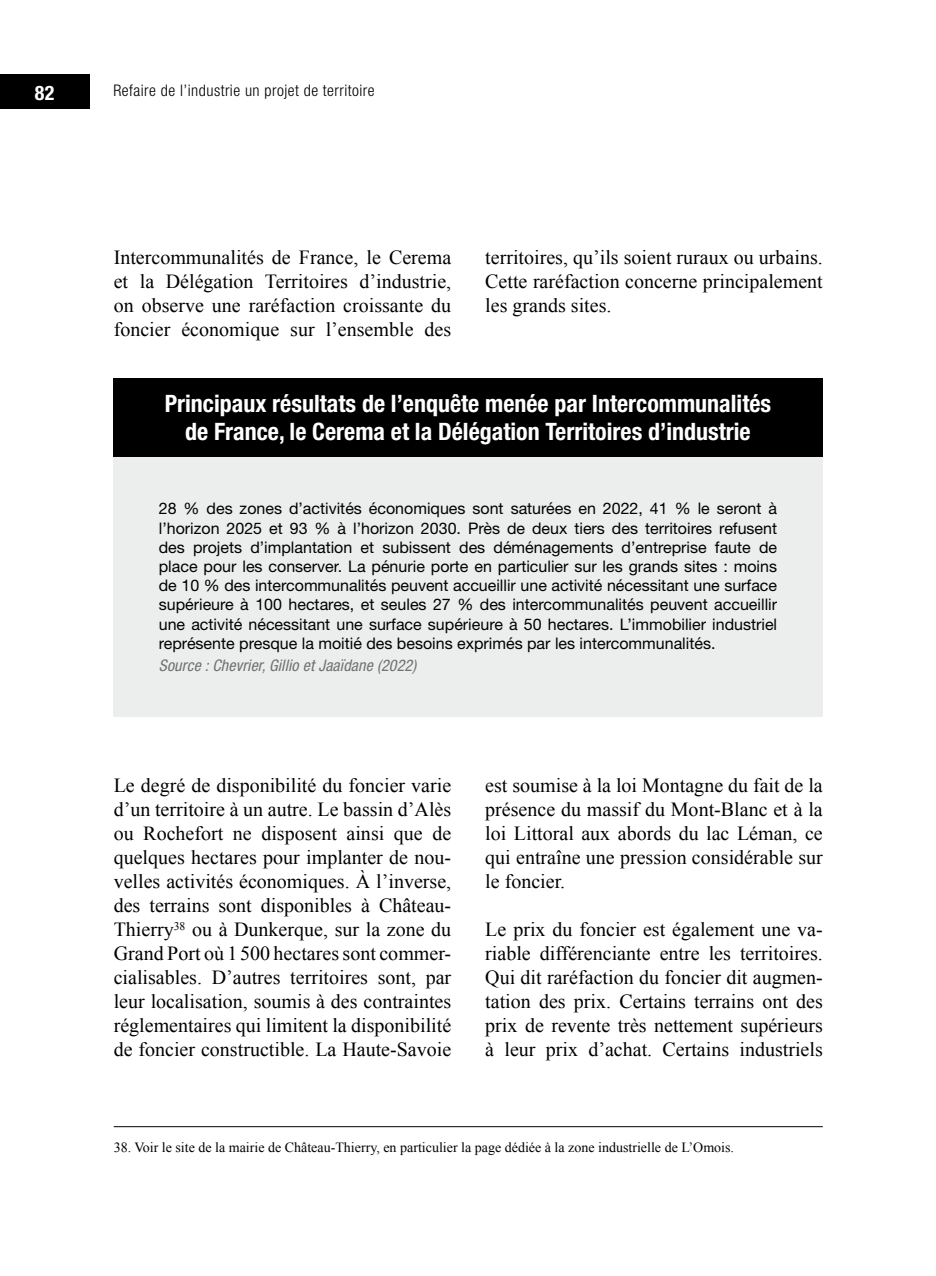
<style>
.page{position:relative;width:936px;height:1276px;background:#fff}
.page>*{position:absolute;margin:0;border:0;box-sizing:border-box;transform-origin:0 0}
.Titre_encadré{font:700 condensed 24px/28px "Helvetica Neue LT Std";color:#fff;text-align:center}
.Courant{font:20px/24px "Times New Roman";color:#000;text-align:justify}
.t1{font:700 condensed 20px "Helvetica Neue LT Std";color:#fff}
.Courant_encadré{font:16px/19.2px "Helvetica Neue LT Std";color:#000;text-align:justify}
.t2{font:300 condensed 16px "Helvetica Neue LT Std";letter-spacing:.03em;color:#000}
.Source{font:italic condensed 16px "Helvetica Neue LT Std";letter-spacing:.01em;color:#707172}
.Note_de_bas_de_page{font:14px "Times New Roman";color:#000}
</style>
<div class="page">
<div style="left:0;top:75px;width:90px;height:34px;background:#000"></div>
<hr style="left:114px;top:1126px;width:708px;height:1px;background:#000">
<div style="left:113px;top:378px;width:709px;height:79px;background:#000"></div>
<div style="left:113px;top:457px;width:709px;height:260px;background:#eceded"></div>
<p class="t1" style="left:35px;top:81px;width:21px">82</p>
<p class="t2" style="left:113px;top:81px;width:263px">Refaire de l’industrie un projet de territoire</p>
<p class="Courant" style="left:114px;top:245px;width:339px">Intercommunalités de France, le Cerema et la Délégation Territoires d’industrie, on observe une raréfaction croissante du foncier économique sur l’ensemble des</p>
<p class="Courant" style="left:485px;top:245px;width:339px">territoires, qu’ils soient ruraux ou urbains.<br>Cette raréfaction concerne principalement les grands sites.</p>
<p class="Titre_encadré" style="left:165px;top:389px;width:608px">Principaux résultats de l’enquête menée par Intercommunalités de France, le Cerema et la Délégation Territoires d’industrie</p>
<p class="Courant_encadré" style="left:159px;top:499px;width:619px">28 % des zones d’activités économiques sont saturées en 2022, 41 % le seront à l’horizon 2025 et 93 % à l’horizon 2030. Près de deux tiers des territoires refusent des projets d’implantation et subissent des déménagements d’entreprise faute de place pour les conserver. La pénurie porte en particulier sur les grands sites : moins de 10 % des intercommunalités peuvent accueillir une activité nécessitant une surface supérieure à 100 hectares, et seules 27 % des intercommunalités peuvent accueillir une activité nécessitant une surface supérieure à 50 hectares. L’immobilier industriel représente presque la moitié des besoins exprimés par les intercommunalités.</p>
<p class="Source" style="left:159px;top:656px;width:259px">Source : Chevrier, Gillio et Jaaïdane (2022)</p>
<p class="Courant" style="left:114px;top:773px;width:339px">Le degré de disponibilité du foncier varie d’un territoire à un autre. Le bassin d’Alès ou Rochefort ne disposent ainsi que de quelques hectares pour implanter de nou&shy;velles activités économiques. À l’inverse, des terrains sont disponibles à Château-Thierry<sup>38</sup> ou à Dunkerque, sur la zone du Grand Port où 1 500 hectares sont commer&shy;cialisables. D’autres territoires sont, par leur localisation, soumis à des contraintes réglementaires qui limitent la disponibilité de foncier constructible. La Haute-Savoie</p>
<p class="Courant" style="left:485px;top:773px;width:339px">est soumise à la loi Montagne du fait de la présence du massif du Mont-Blanc et à la loi Littoral aux abords du lac Léman, ce qui entraîne une pression considérable sur le foncier.</p>
<p class="Courant" style="left:485px;top:917px;width:339px">Le prix du foncier est également une va&shy;riable différenciante entre les territoires.<br>Qui dit raréfaction du foncier dit augmen&shy;tation des prix. Certains terrains ont des prix de revente très nettement supérieurs à leur prix d’achat. Certains industriels</p>
<p class="Note_de_bas_de_page" style="left:114px;top:1138px;width:622px">38. Voir le site de la mairie de Château-Thierry, en particulier la page dédiée à la zone industrielle de L’Omois.</p>
</div>
